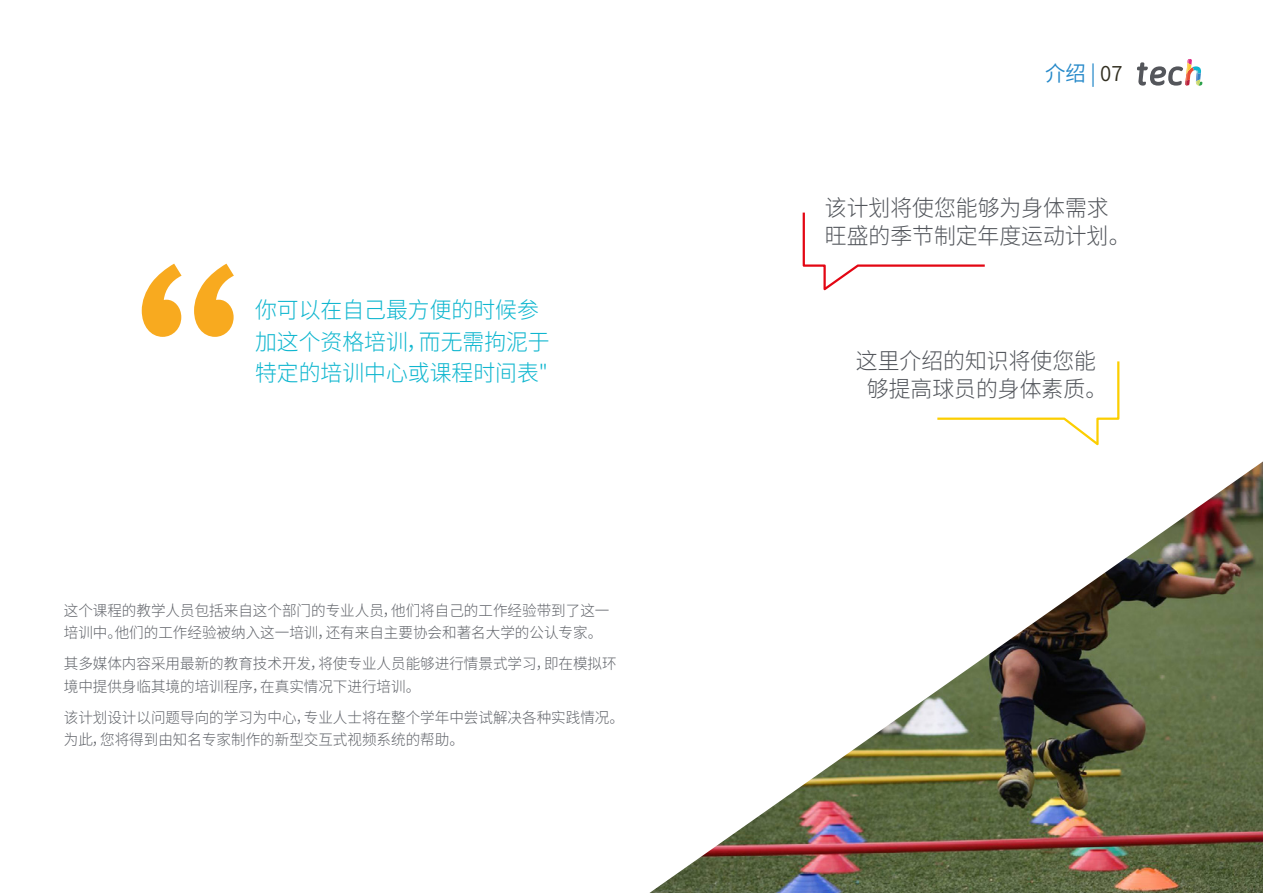
<style>
.page{position:relative;width:1263px;height:893px;background:#fff}
.page>*{position:absolute;margin:0;border:0;box-sizing:border-box;transform-origin:0 0}
.t1{font:300 22.5px/28.5px "Source Han Sans CN";color:#52555b;text-align:center}
.t2{font:300 22.5px/31.5px "Source Han Sans CN";color:#0fb6cf}
.t3{font:21px "Source Han Sans CN";color:#2488c9}
.t4{font:300 15px/22.5px "Source Han Sans CN";color:#61646a}
.s1{color:#312e20}
</style>
<div class="page">
<svg style="left:142px;top:264px;width:92px;height:73px"></svg>
<svg style="left:937px;top:361px;width:183px;height:85px"></svg>
<img style="left:649px;top:461px;width:614px;height:432px">
<svg style="left:802px;top:212px;width:183px;height:79px"></svg>
<svg style="left:1137px;top:59px;width:65px;height:27px"></svg>
<h1 class="t2" style="left:255px;top:295px;width:296px">你可以在自己最方便的时候参加这个资格培训，而无需拘泥于特定的培训中心或课程时间表"</h1>
<p class="t4" style="left:64px;top:599px;width:547px">这个课程的教学人员包括来自这个部门的专业人员，他们将自己的工作经验带到了这一培训中。他们的工作经验被纳入这一培训，还有来自主要协会和著名大学的公认专家。</p>
<p class="t4" style="left:64px;top:653px;width:554px">其多媒体内容采用最新的教育技术开发，将使专业人员能够进行情景式学习，即在模拟环境中提供身临其境的培训程序，在真实情况下进行培训。</p>
<p class="t4" style="left:64px;top:706px;width:562px">该计划设计以问题导向的学习为中心，专业人士将在整个学年中尝试解决各种实践情况。为此，您将得到由知名专家制作的新型交互式视频系统的帮助。</p>
<h2 class="t3" style="left:1045px;top:61px;width:79px">介绍 | <span class="s1">07</span></h2>
<h1 class="t1" style="left:825px;top:194px;width:307px;text-align:left">该计划将使您能够为身体需求旺盛的季节制定年度运动计划。</h1>
<h1 class="t1" style="left:856px;top:347px;width:253px">这里介绍的知识将使您能够提高球员的身体素质。</h1>
</div>
